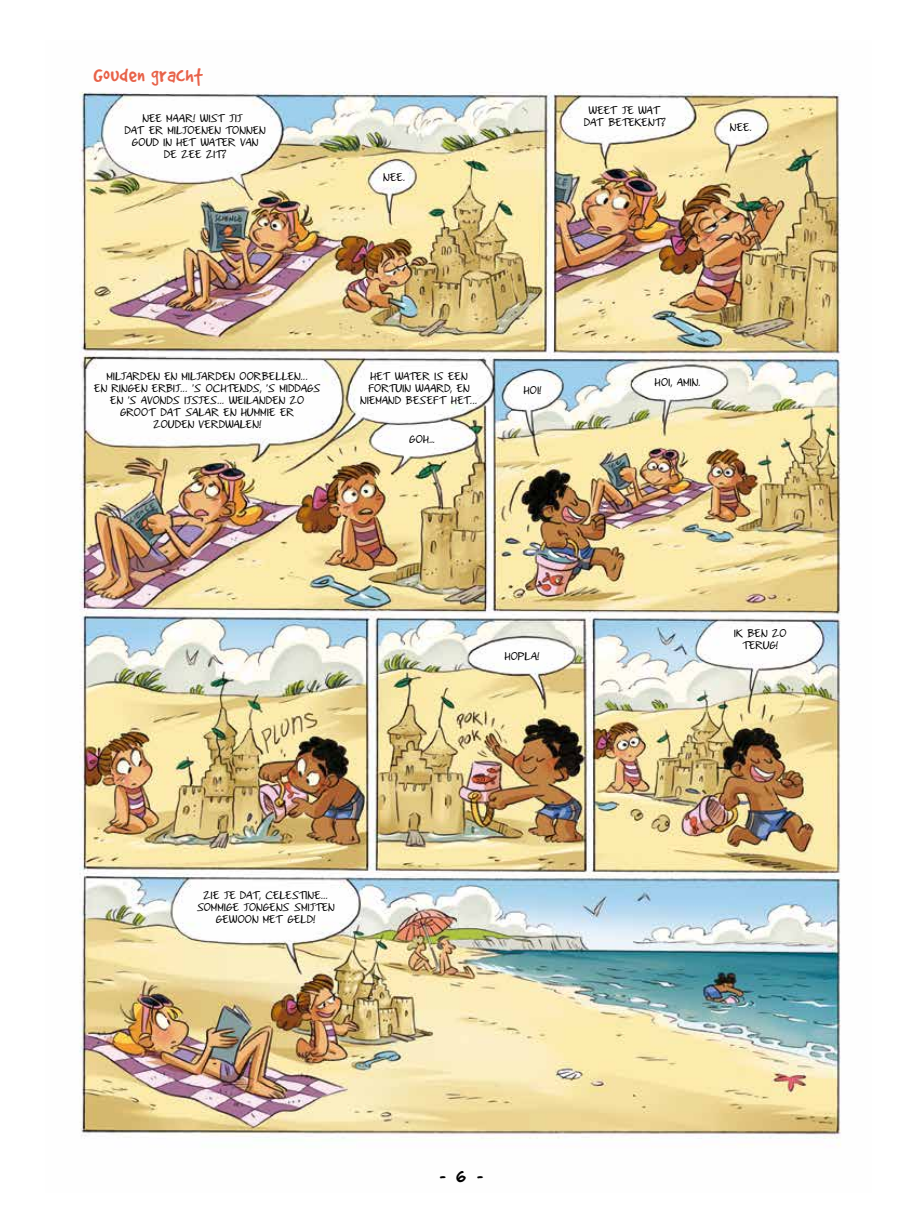
<style>
.page{position:relative;width:923px;height:1221px;background:#fff}
.page>*{position:absolute;margin:0;border:0;box-sizing:border-box;transform-origin:0 0}
.t1{font:23.25px "Good Dog Plain";letter-spacing:.025em;color:#e86249}
.t2{font:13.5px "CC Chatterbox";color:#000}
.t3{font:9.75px/12px "TURCONIMAJ";letter-spacing:.035em;color:#000;text-align:center}
.t4{font:9.75px/12px "TURCONIMAJ";letter-spacing:-.005em;color:#000;text-align:center}
</style>
<div class="page">
<img style="left:79px;top:92px;width:762px;height:1054px">
<h1 class="t1" style="left:94px;top:63px;width:111px">Gouden gracht</h1>
<p class="t3" style="left:125px;top:113px;width:142px">NEE MAAR! WIST JIJ<br>DAT ER MILJOENEN TONNEN<br>GOUD IN HET WATER VAN<br>DE ZEE ZIT?</p>
<p class="t3" style="left:384px;top:171px;width:23px">NEE.</p>
<p class="t4" style="left:584px;top:104px;width:83px">WEET JE WAT<br>DAT BETEKENT?</p>
<p class="t3" style="left:730px;top:121px;width:23px">NEE.</p>
<p class="t3" style="left:94px;top:370px;width:228px">MILJARDEN EN MILJARDEN OORBELLEN...<br>EN RINGEN ERBIJ... 'S OCHTENDS, 'S MIDDAGS<br>EN 'S AVONDS IJSJES... WEILANDEN ZO<br>GROOT DAT SALAR EN HUMMIE ER<br>ZOUDEN VERDWALEN!</p>
<p class="t3" style="left:360px;top:370px;width:118px">HET WATER IS EEN<br>FORTUIN WAARD, EN<br>NIEMAND BESEFT HET...</p>
<p class="t3" style="left:409px;top:433px;width:27px">GOH…</p>
<p class="t3" style="left:524px;top:384px;width:19px">HOI!</p>
<p class="t3" style="left:505px;top:650px;width:36px">HOPLA!</p>
<p class="t3" style="left:655px;top:376px;width:47px">HOI, AMIN.</p>
<p class="t3" style="left:734px;top:627px;width:54px">IK BEN ZO<br>TERUG!</p>
<p class="t3" style="left:197px;top:888px;width:139px">ZIE JE DAT, CELESTINE...<br>SOMMIGE JONGENS SMIJTEN<br>GEWOON MET GELD!</p>
<h2 class="t2" style="left:440px;top:1168px;width:45px">- 6 -</h2>
</div>
